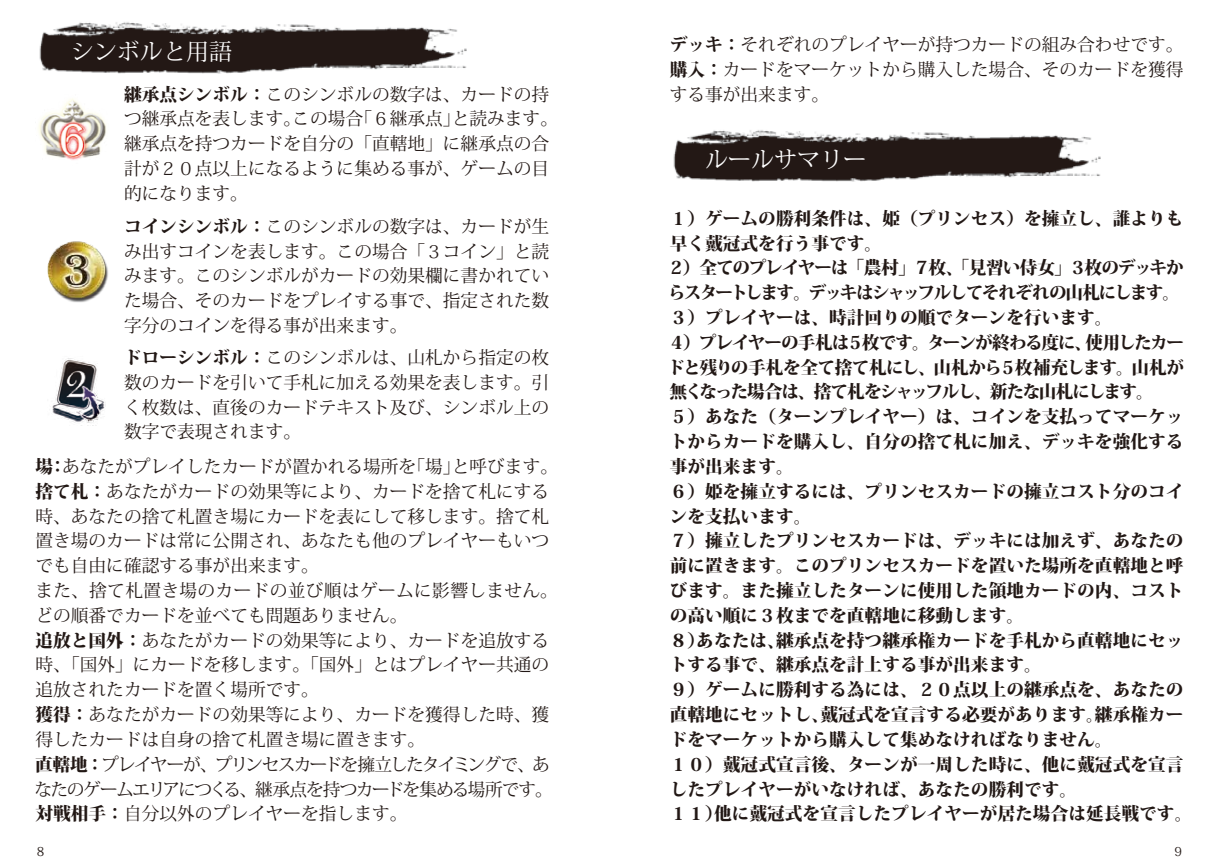
<style>
.page{position:relative;width:1219px;height:865px;background:#fff}
.page>*{position:absolute;margin:0;border:0;box-sizing:border-box;transform-origin:0 0}
.t1{font:23px "Koz Min Pro";color:#fff}
.t2{font:17.75px/24.8px "Koz Min Pro";color:#221815;text-align:justify}
.t3{font:800 17.75px/24.8px "Koz Min Pro";color:#221815}
.t4{font:12.5px "Koz Min Pro";color:#221815}
.s1{font-weight:800}
</style>
<div class="page">
<img style="left:38px;top:98px;width:68px;height:62px">
<img style="left:52px;top:358px;width:54px;height:65px">
<img style="left:47px;top:241px;width:61px;height:62px">
<img style="left:39px;top:22px;width:428px;height:52px">
<img style="left:673px;top:130px;width:428px;height:52px">
<p class="t1" style="left:71px;top:36px;width:163px">シンボルと用語</p>
<p class="t2" style="left:124px;top:81px;width:436px;text-align:left"><span class="s1">継承点シンボル：</span>このシンボルの数字は、カードの持つ継承点を表します。この場合「６継承点」と読みます。継承点を持つカードを自分の「直轄地」に継承点の合計が２０点以上になるように集める事が、ゲームの目的になります。</p>
<p class="t2" style="left:124px;top:213px;width:427px"><span class="s1">コインシンボル：</span>このシンボルの数字は、カードが生み出すコインを表します。この場合「３コイン」と読みます。このシンボルがカードの効果欄に書かれていた場合、そのカードをプレイする事で、指定された数字分のコインを得る事が出来ます。</p>
<p class="t2" style="left:124px;top:344px;width:427px"><span class="s1">ドローシンボル：</span>このシンボルは、山札から指定の枚数のカードを引いて手札に加える効果を表します。引く枚数は、直後のカードテキスト及び、シンボル上の数字で表現されます。</p>
<p class="t2" style="left:35px;top:453px;width:525px;text-align:left"><span class="s1">場：</span>あなたがプレイしたカードが置かれる場所を「場」と呼びます。<span class="s1">捨て札：</span>あなたがカードの効果等により、カードを捨て札にする時、あなたの捨て札置き場にカードを表にして移します。捨て札置き場のカードは常に公開され、あなたも他のプレイヤーもいつでも自由に確認する事が出来ます。<br>また、捨て札置き場のカードの並び順はゲームに影響しません。どの順番でカードを並べても問題ありません。<br><span class="s1">追放と国外：</span>あなたがカードの効果等により、カードを追放する時、「国外」にカードを移します。「国外」とはプレイヤー共通の追放されたカードを置く場所です。<br><span class="s1">獲得：</span>あなたがカードの効果等により、カードを獲得した時、獲得したカードは自身の捨て札置き場に置きます。<br><span class="s1">直轄地：</span>プレイヤーが、プリンセスカードを擁立したタイミングで、あなたのゲームエリアにつくる、継承点を持つカードを集める場所です。<span class="s1">対戦相手：</span>自分以外のプレイヤーを指します。</p>
<p class="t2" style="left:670px;top:32px;width:515px"><span class="s1">デッキ：</span>それぞれのプレイヤーが持つカードの組み合わせです。<span class="s1">購入：</span>カードをマーケットから購入した場合、そのカードを獲得する事が出来ます。</p>
<p class="t1" style="left:705px;top:144px;width:163px">ルールサマリー</p>
<p class="t3" style="left:667px;top:205px;width:526px">１）ゲームの勝利条件は、姫（プリンセス）を擁立し、誰よりも早く戴冠式を行う事です。<br>２）全てのプレイヤーは「農村」７枚、「見習い侍女」３枚のデッキからスタートします。デッキはシャッフルしてそれぞれの山札にします。<br>３）プレイヤーは、時計回りの順でターンを行います。<br>４）プレイヤーの手札は５枚です。ターンが終わる度に、使用したカードと残りの手札を全て捨て札にし、山札から５枚補充します。山札が無くなった場合は、捨て札をシャッフルし、新たな山札にします。<br>５）あなた（ターンプレイヤー）は、コインを支払ってマーケットからカードを購入し、自分の捨て札に加え、デッキを強化する事が出来ます。<br>６）姫を擁立するには、プリンセスカードの擁立コスト分のコインを支払います。<br>７）擁立したプリンセスカードは、デッキには加えず、あなたの前に置きます。このプリンセスカードを置いた場所を直轄地と呼びます。また擁立したターンに使用した領地カードの内、コストの高い順に３枚までを直轄地に移動します。<br>８）あなたは、継承点を持つ継承権カードを手札から直轄地にセットする事で、継承点を計上する事が出来ます。<br>９）ゲームに勝利する為には、２０点以上の継承点を、あなたの直轄地にセットし、戴冠式を宣言する必要があります。継承権カードをマーケットから購入して集めなければなりません。<br>１０）戴冠式宣言後、ターンが一周した時に、他に戴冠式を宣言したプレイヤーがいなければ、あなたの勝利です。<br>１１）他に戴冠式を宣言したプレイヤーが居た場合は延長戦です。</p>
<p class="t4" style="left:37px;top:843px;width:9px">8</p>
<p class="t4" style="left:1174px;top:843px;width:9px">9</p>
</div>
